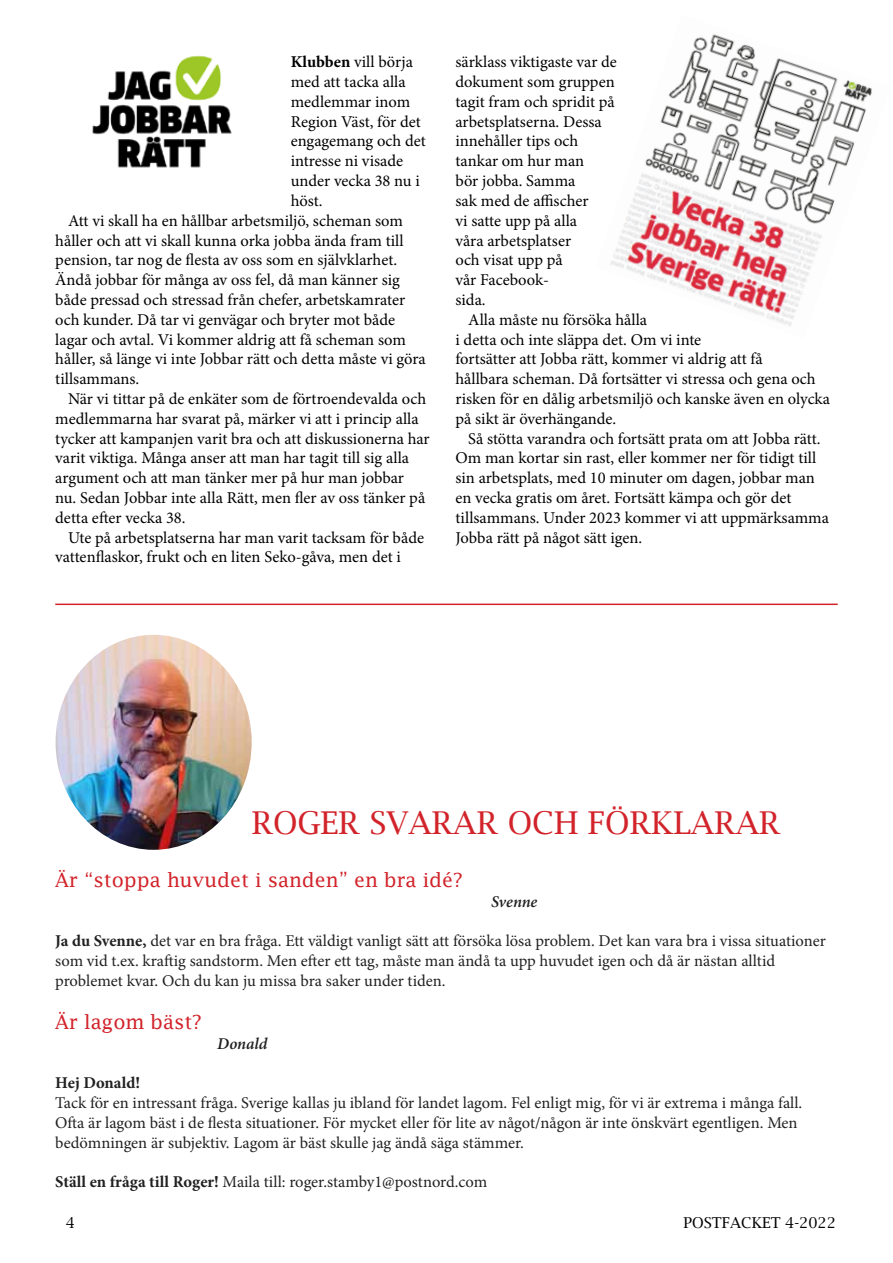
<style>
.page{position:relative;width:893px;height:1263px;background:#fff}
.page>*{position:absolute;margin:0;border:0;box-sizing:border-box;transform-origin:0 0}
.t1{font:31.5px "Lucida Bright";color:#d2232a}
.t2{font:19.5px "Lucida Fax";color:#d2232a}
.t3{font:16.5px/19.8px "Minion Pro";color:#000}
.t4{font:16.5px/19.8px "Minion Pro";letter-spacing:-.005em;color:#212121}
.t5{font:italic 600 16.5px "Minion Pro";letter-spacing:-.005em;color:#212121}
.t6{font:700 16.5px "Minion Pro";letter-spacing:.005em;color:#212121}
.t7{font:15px "Lucida Bright";color:#000}
.s1{font-weight:700}
</style>
<div class="page">
<img style="left:92px;top:55px;width:140px;height:113px">
<img style="left:56px;top:635px;width:196px;height:215px">
<img style="left:610px;top:34px;width:262px;height:292px">
<hr style="left:55px;top:603px;width:783px;height:2px;background:#d2232a">
<p class="t3" style="left:291px;top:52px;width:124px"><span class="s1">Klubben</span> vill börja</p>
<p class="t3" style="left:291px;top:72px;width:117px">med att tacka alla</p>
<p class="t3" style="left:291px;top:92px;width:121px">medlemmar inom</p>
<p class="t3" style="left:291px;top:112px;width:132px">Region Väst, för det</p>
<p class="t3" style="left:291px;top:131px;width:137px">engagemang och det</p>
<p class="t3" style="left:291px;top:151px;width:114px">intresse ni visade</p>
<p class="t3" style="left:291px;top:171px;width:131px">under vecka 38 nu i</p>
<p class="t3" style="left:291px;top:191px;width:33px">höst.</p>
<p class="t3" style="left:68px;top:211px;width:336px">Att vi skall ha en hållbar arbetsmiljö, scheman som</p>
<p class="t3" style="left:55px;top:230px;width:350px">håller och att vi skall kunna orka jobba ända fram till</p>
<p class="t3" style="left:55px;top:250px;width:343px">pension, tar nog de flesta av oss som en självklarhet.</p>
<p class="t3" style="left:55px;top:270px;width:346px">Ändå jobbar för många av oss fel, då man känner sig</p>
<p class="t3" style="left:55px;top:290px;width:351px">både pressad och stressad från chefer, arbetskamrater</p>
<p class="t3" style="left:55px;top:310px;width:341px">och kunder. Då tar vi genvägar och bryter mot både</p>
<p class="t3" style="left:55px;top:329px;width:352px">lagar och avtal. Vi kommer aldrig att få scheman som</p>
<p class="t3" style="left:55px;top:349px;width:372px">håller, så länge vi inte Jobbar rätt och detta måste vi göra</p>
<p class="t3" style="left:55px;top:369px;width:86px">tillsammans.</p>
<p class="t3" style="left:68px;top:389px;width:360px">När vi tittar på de enkäter som de förtroendevalda och</p>
<p class="t3" style="left:55px;top:409px;width:365px">medlemmarna har svarat på, märker vi att i princip alla</p>
<p class="t3" style="left:55px;top:428px;width:376px">tycker att kampanjen varit bra och att diskussionerna har</p>
<p class="t3" style="left:55px;top:448px;width:355px">varit viktiga. Många anser att man har tagit till sig alla</p>
<p class="t3" style="left:55px;top:468px;width:350px">argument och att man tänker mer på hur man jobbar</p>
<p class="t3" style="left:55px;top:488px;width:371px">nu. Sedan Jobbar inte alla Rätt, men fler av oss tänker på</p>
<p class="t3" style="left:55px;top:508px;width:132px">detta efter vecka 38.</p>
<p class="t3" style="left:68px;top:527px;width:357px">Ute på arbetsplatserna har man varit tacksam för både</p>
<p class="t3" style="left:55px;top:547px;width:347px">vattenflaskor, frukt och en liten Seko-gåva, men det i</p>
<p class="t3" style="left:455px;top:52px;width:163px">särklass viktigaste var de dokument som gruppen tagit fram och spridit på arbetsplatserna. Dessa innehåller tips och tankar om hur man<br>bör jobba. Samma<br>sak med de affischer<br>vi satte upp på alla<br>våra arbetsplatser<br>och visat upp på<br>vår Facebook-<br>sida.</p>
<p class="t3" style="left:455px;top:310px;width:376px;text-indent:13px">Alla måste nu försöka hålla<br>i detta och inte släppa det. Om vi inte<br>fortsätter att Jobba rätt, kommer vi aldrig att få<br>hållbara scheman. Då fortsätter vi stressa och gena och risken för en dålig arbetsmiljö och kanske även en olycka på sikt är överhängande.</p>
<p class="t3" style="left:455px;top:428px;width:375px;text-indent:13px">Så stötta varandra och fortsätt prata om att Jobba rätt.<br>Om man kortar sin rast, eller kommer ner för tidigt till sin arbetsplats, med 10 minuter om dagen, jobbar man en vecka gratis om året. Fortsätt kämpa och gör det tillsammans. Under 2023 kommer vi att uppmärksamma Jobba rätt på något sätt igen.</p>
<h1 class="t1" style="left:252px;top:805px;width:530px">ROGER SVARAR OCH FÖRKLARAR</h1>
<p class="t2" style="left:55px;top:868px;width:409px">Är “stoppa huvudet i sanden” en bra idé?</p>
<p class="t5" style="left:491px;top:890px;width:48px">Svenne</p>
<p class="t4" style="left:55px;top:931px;width:772px"><span class="s1">Ja du Svenne,</span> det var en bra fråga. Ett väldigt vanligt sätt att försöka lösa problem. Det kan vara bra i vissa situationer som vid t.ex. kraftig sandstorm. Men efter ett tag, måste man ändå ta upp huvudet igen och då är nästan alltid problemet kvar. Och du kan ju missa bra saker under tiden.</p>
<p class="t2" style="left:55px;top:1011px;width:148px">Är lagom bäst?</p>
<p class="t5" style="left:217px;top:1032px;width:52px">Donald</p>
<p class="t6" style="left:55px;top:1071px;width:86px">Hej Donald!</p>
<p class="t4" style="left:55px;top:1093px;width:749px">Tack för en intressant fråga. Sverige kallas ju ibland för landet lagom. Fel enligt mig, för vi är extrema i många fall.<br>Ofta är lagom bäst i de flesta situationer. För mycket eller för lite av något/någon är inte önskvärt egentligen. Men bedömningen är subjektiv. Lagom är bäst skulle jag ändå säga stämmer.</p>
<p class="t4" style="left:55px;top:1172px;width:433px"><span class="s1">Ställ en fråga till Roger!</span> Maila till: roger.stamby1@postnord.com</p>
<p class="t7" style="left:66px;top:1214px;width:11px">4</p>
<p class="t7" style="left:684px;top:1214px;width:154px">POSTFACKET 4-2022</p>
</div>
